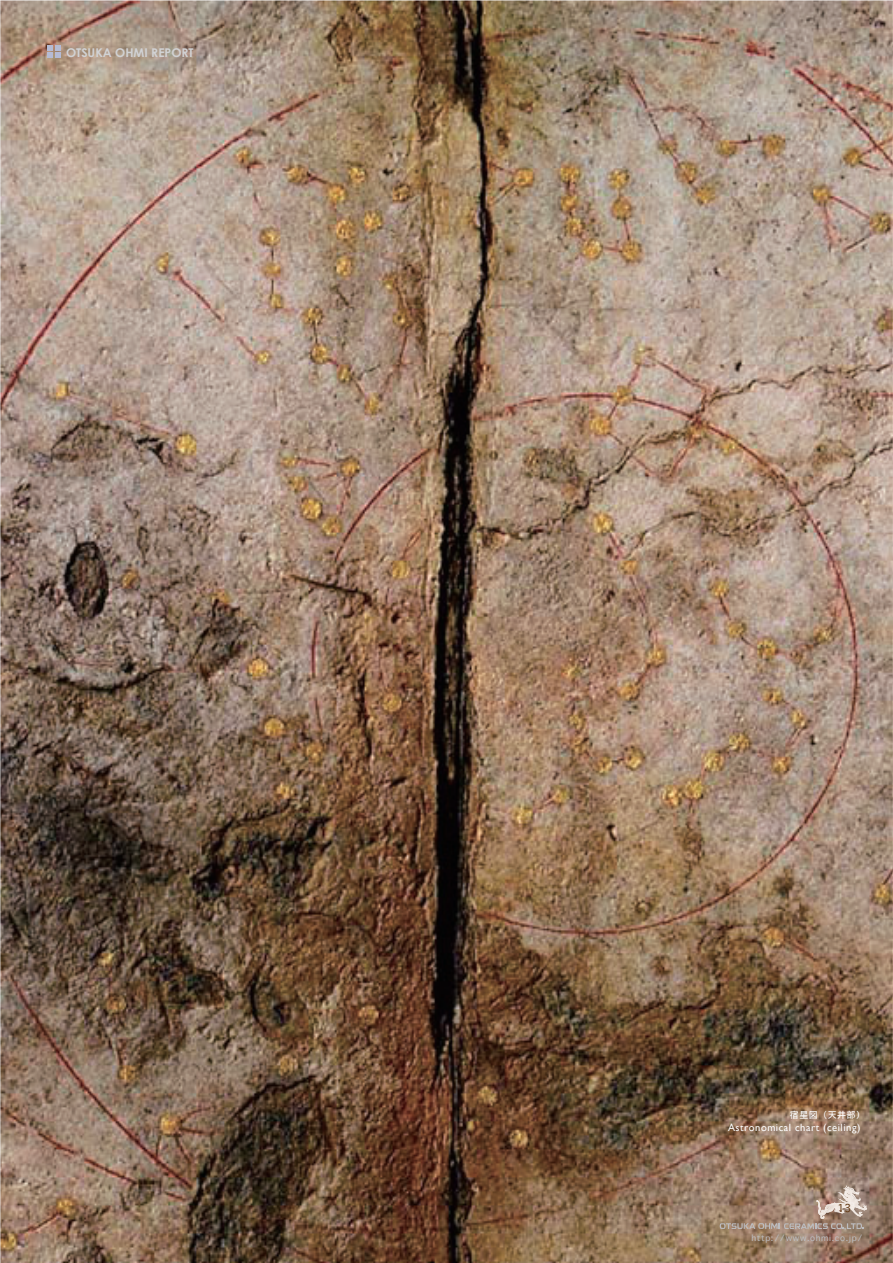
<style>
.page{position:relative;width:893px;height:1263px;background:#fff}
.page>*{position:absolute;margin:0;border:0;box-sizing:border-box;transform-origin:0 0}
.t1{font:700 12.15px "Century Gothic";color:#d1d2d4}
.t2{font:10.5px "Gill Sans";letter-spacing:.05em;color:#fff}
.t3{font:10.5px "Osaka";color:#603711}
.t4{font:9px "Osaka";letter-spacing:.05em;color:#fff}
.t5{font:8.25px "Osaka";letter-spacing:.075em;color:#bcbdc0}
</style>
<div class="page">
<img style="left:0;top:0;width:893px;height:1263px">
<svg style="left:720px;top:1223px;width:144px;height:7px"></svg>
<svg style="left:817px;top:1185px;width:45px;height:31px"></svg>
<svg style="left:48px;top:45px;width:12px;height:13px"></svg>
<p class="t1" style="left:66px;top:45px;width:129px">OTSUKA OHMI REPORT</p>
<p class="t4" style="left:790px;top:1109px;width:77px">宿星図（天井部）</p>
<p class="t2" style="left:728px;top:1121px;width:134px">Astronomical chart (ceiling)</p>
<p class="t3" style="left:837px;top:1201px;width:16px">13</p>
<p class="t5" style="left:751px;top:1232px;width:112px">http://www.ohmi.co.jp/</p>
</div>
